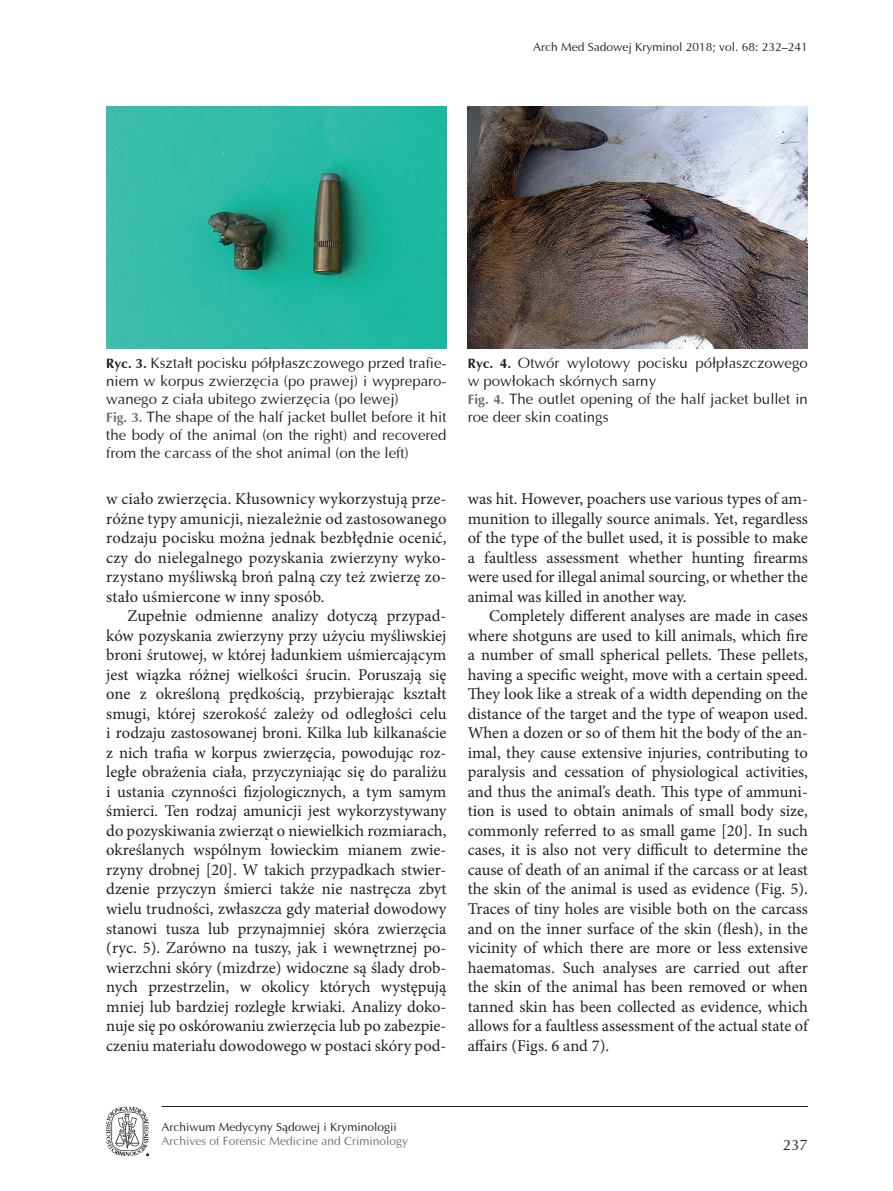
<style>
.page{position:relative;width:893px;height:1191px;background:#fff}
.page>*{position:absolute;margin:0;border:0;box-sizing:border-box;transform-origin:0 0}
.tekst{font:16.5px/19.5px "Minion Pro";color:#231f20;text-align:justify}
.tabela_rycina_podpis{font:15px/18px "Ottawa";color:#231f20;text-align:justify}
.t1{font:12px "Ottawa";color:#231f20}
.t2{font:12px "Ottawa";color:#6c6d70}
.s1{font-weight:700;font-size:13.5px}
.s2{font-weight:700;font-size:13.5px;color:#6c6d70}
</style>
<div class="page">
<hr style="left:162px;top:1106px;width:646px;height:1px;background:#231f20">
<svg style="left:106px;top:1106px;width:43px;height:50px"></svg>
<img style="left:106px;top:106px;width:340px;height:243px">
<img style="left:468px;top:106px;width:340px;height:243px">
<p class="t1" style="left:533px;top:40px;width:276px">Arch Med Sadowej Kryminol 2018; vol. 68: 232–241</p>
<p class="tabela_rycina_podpis" style="left:106px;top:354px;width:342px"><span class="s1">Ryc. 3.</span> Kształt pocisku półpłaszczowego przed trafie&shy;niem w korpus zwierzęcia (po prawej) i wypreparo&shy;wanego z ciała ubitego zwierzęcia (po lewej)</p>
<p class="tabela_rycina_podpis" style="left:106px;top:408px;width:342px"><span class="s2">Fig. 3.</span> The shape of the half jacket bullet before it hit the body of the animal (on the right) and recovered from the carcass of the shot animal (on the left)</p>
<p class="tekst" style="left:106px;top:489px;width:342px">w ciało zwierzęcia. Kłusownicy wykorzystują prze&shy;różne typy amunicji, niezależnie od zastosowanego rodzaju pocisku można jednak bezbłędnie ocenić, czy do nielegalnego pozyskania zwierzyny wyko&shy;rzystano myśliwską broń palną czy też zwierzę zo&shy;stało uśmiercone w inny sposób.</p>
<p class="tekst" style="left:106px;top:606px;width:342px;text-indent:21px">Zupełnie odmienne analizy dotyczą przypad&shy;ków pozyskania zwierzyny przy użyciu myśliwskiej broni śrutowej, w której ładunkiem uśmiercającym jest wiązka różnej wielkości śrucin. Poruszają się one z określoną prędkością, przybierając kształt smugi, której szerokość zależy od odległości celu i rodzaju zastosowanej broni. Kilka lub kilkanaście z nich trafia w korpus zwierzęcia, powodując roz&shy;ległe obrażenia ciała, przyczyniając się do paraliżu i ustania czynności fizjologicznych, a tym samym śmierci. Ten rodzaj amunicji jest wykorzystywany do pozyskiwania zwierząt o niewielkich rozmiarach, określanych wspólnym łowieckim mianem zwie&shy;rzyny drobnej [20]. W takich przypadkach stwier&shy;dzenie przyczyn śmierci także nie nastręcza zbyt wielu trudności, zwłaszcza gdy materiał dowodowy stanowi tusza lub przynajmniej skóra zwierzęcia (ryc. 5). Zarówno na tuszy, jak i wewnętrznej po&shy;wierzchni skóry (mizdrze) widoczne są ślady drob&shy;nych przestrzelin, w okolicy których występują mniej lub bardziej rozległe krwiaki. Analizy doko&shy;nuje się po oskórowaniu zwierzęcia lub po zabezpie&shy;czeniu materiału dowodowego w postaci skóry pod-</p>
<p class="tabela_rycina_podpis" style="left:468px;top:354px;width:342px"><span class="s1">Ryc. 4.</span> Otwór wylotowy pocisku półpłaszczowego w powłokach skórnych sarny</p>
<p class="tabela_rycina_podpis" style="left:468px;top:390px;width:342px"><span class="s2">Fig. 4.</span> The outlet opening of the half jacket bullet in roe deer skin coatings</p>
<p class="tekst" style="left:468px;top:489px;width:342px">was hit. However, poachers use various types of am&shy;munition to illegally source animals. Yet, regardless of the type of the bullet used, it is possible to make a faultless assessment whether hunting firearms were used for illegal animal sourcing, or whether the animal was killed in another way.</p>
<p class="tekst" style="left:468px;top:606px;width:342px;text-indent:21px">Completely different analyses are made in cases where shotguns are used to kill animals, which fire a number of small spherical pellets. These pellets, having a specific weight, move with a certain speed.<br>They look like a streak of a width depending on the distance of the target and the type of weapon used.<br>When a dozen or so of them hit the body of the an&shy;imal, they cause extensive injuries, contributing to paralysis and cessation of physiological activities, and thus the animal’s death. This type of ammuni&shy;tion is used to obtain animals of small body size, commonly referred to as small game [20]. In such cases, it is also not very difficult to determine the cause of death of an animal if the carcass or at least the skin of the animal is used as evidence (Fig. 5).<br>Traces of tiny holes are visible both on the carcass and on the inner surface of the skin (flesh), in the vicinity of which there are more or less extensive haematomas. Such analyses are carried out after the skin of the animal has been removed or when tanned skin has been collected as evidence, which allows for a faultless assessment of the actual state of affairs (Figs. 6 and 7).</p>
<p class="t1" style="left:162px;top:1119px;width:237px">Archiwum Medycyny Sądowej i Kryminologii</p>
<p class="t2" style="left:162px;top:1134px;width:248px">Archives of Forensic Medicine and Criminology</p>
<p class="tabela_rycina_podpis" style="left:783px;top:1136px;width:27px">237</p>
</div>
